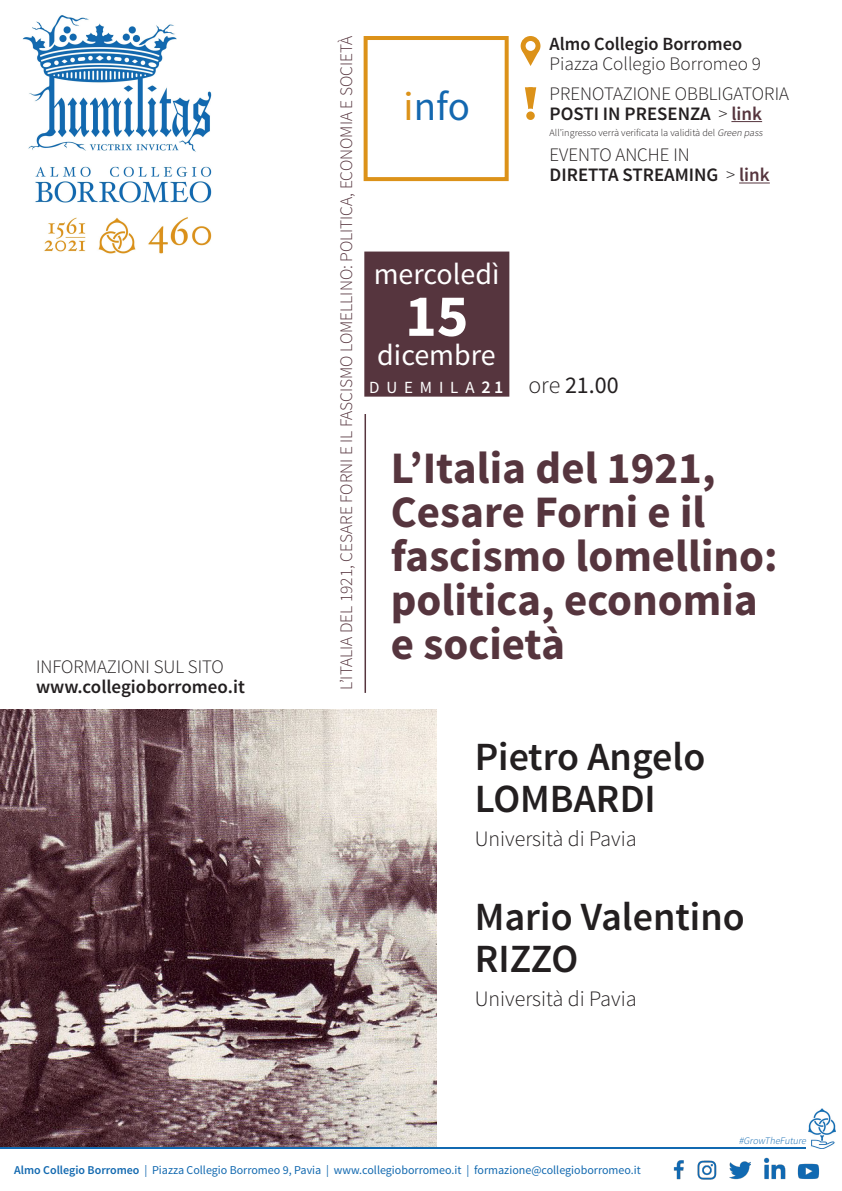
<style>
.page{position:relative;width:842px;height:1191px;background:#fff}
.page>*{position:absolute;margin:0;border:0;box-sizing:border-box;transform-origin:0 0}
.t1{font:700 60px "Source Sans Pro";color:#fff}
.t2{font:700 45px "Source Sans Pro";color:#56353e}
.t3{font:41px "Source Sans Pro";color:#1468b0}
.t4{font:600 40px/42px "Source Sans Pro";color:#231f20}
.t5{font:30px "Source Sans Pro";color:#fff}
.t6{font:24px "Source Sans Pro";color:#231f20}
.t7{font:300 22px "Source Sans Pro";color:#231f20}
.t8{font:300 19px "Source Sans Pro";color:#231f20}
.t9{font:600 19px "Source Sans Pro";color:#231f20}
.t10{font:600 18.6px "Source Sans Pro";color:#231f20}
.t11{font:300 17.5px "Source Sans Pro";color:#56353e}
.t12{font:17px "Source Sans Pro";color:#fff}
.t13{font:12px "Source Sans Pro";color:#1269b0}
.t14{font:300 10px "Source Sans Pro";color:#231f20}
.t15{font:italic 300 10px "Source Sans Pro";color:#1169b1}
.s1{color:#dc9219}
.s2{font-weight:300}
.s3{color:#56353e}
.s4{font-style:italic}
.s5{font-weight:600;font-size:18px}
.s6{font-weight:600}
</style>
<div class="page">
<img style="left:0;top:710px;width:437px;height:436px">
<div style="left:364px;top:36px;width:145px;height:145px;background:#fff;border:4px solid #dc9219"></div>
<div style="left:364px;top:251px;width:145px;height:145px;background:#56353e;border:4px solid #56353e"></div>
<img style="left:23px;top:15px;width:189px;height:239px">
<img style="left:673px;top:1160px;width:11px;height:20px">
<img style="left:697px;top:1160px;width:20px;height:20px">
<img style="left:729px;top:1161px;width:22px;height:19px">
<img style="left:764px;top:1157px;width:22px;height:23px">
<img style="left:797px;top:1163px;width:22px;height:16px">
<svg style="left:521px;top:36px;width:19px;height:20px"></svg>
<svg style="left:523px;top:52px;width:15px;height:14px"></svg>
<div style="left:526px;top:41px;width:9px;height:10px;background:#fff;border-radius:50%"></div>
<svg style="left:525px;top:87px;width:11px;height:22px"></svg>
<div style="left:526px;top:111px;width:9px;height:9px;background:#dc9219;border-radius:50%"></div>
<hr style="left:731px;top:121px;width:31px;height:1px;background:#56353e">
<hr style="left:739px;top:182px;width:31px;height:1px;background:#56353e">
<hr style="left:364px;top:414px;width:2px;height:279px;background:#56353e">
<img style="left:809px;top:1108px;width:26px;height:40px">
<hr style="left:0;top:1146px;width:806px;height:2px;background:#1169b1">
<p class="t8" style="left:36px;top:655px;width:189px">INFORMAZIONI SUL SITO</p>
<p class="t9" style="left:36px;top:674px;width:210px">www.collegioborromeo.it</p>
<p class="t11" style="left:336px;top:690px;width:656px;rotate:-90deg">L’ITALIA DEL 1921, CESARE FORNI E IL FASCISMO LOMELLINO: POLITICA, ECONOMIA E SOCIETÀ</p>
<p class="t3" style="left:404px;top:81px;width:68px"><span class="s1">i</span>nfo</p>
<p class="t10" style="left:550px;top:32px;width:194px">Almo Collegio Borromeo</p>
<p class="t8" style="left:550px;top:52px;width:213px">Piazza Collegio Borromeo 9</p>
<p class="t8" style="left:550px;top:82px;width:241px">PRENOTAZIONE OBBLIGATORIA</p>
<p class="t9" style="left:550px;top:101px;width:214px">POSTI IN PRESENZA <span class="s2">&gt;</span> <span class="s3">link</span></p>
<p class="t14" style="left:550px;top:126px;width:217px">All’ingresso verrà verificata la validità del <span class="s4">Green pass</span></p>
<p class="t8" style="left:550px;top:143px;width:142px">EVENTO ANCHE IN</p>
<p class="t9" style="left:550px;top:163px;width:222px">DIRETTA STREAMING <span class="s2">&gt;</span> <span class="s3">link</span></p>
<p class="t5" style="left:374px;top:255px;width:127px">mercoledì</p>
<p class="t1" style="left:405px;top:277px;width:65px">15</p>
<p class="t5" style="left:377px;top:336px;width:120px">dicembre</p>
<p class="t12" style="left:369px;top:377px;width:136px">D U E M I L A <span class="s5">2 1</span></p>
<p class="t6" style="left:528px;top:370px;width:92px"><span class="s2">ore</span> 21.00</p>
<p class="t2" style="left:391px;top:439px;width:326px">L’Italia del 1921,</p>
<p class="t2" style="left:391px;top:483px;width:316px">Cesare Forni e il</p>
<p class="t2" style="left:391px;top:527px;width:388px">fascismo lomellino:</p>
<p class="t2" style="left:391px;top:571px;width:368px">politica, economia</p>
<p class="t2" style="left:391px;top:615px;width:176px">e società</p>
<p class="t4" style="left:475px;top:737px;width:232px">Pietro Angelo</p>
<p class="t4" style="left:475px;top:779px;width:183px">LOMBARDI</p>
<p class="t7" style="left:475px;top:825px;width:164px">Università di Pavia</p>
<p class="t4" style="left:475px;top:897px;width:272px">Mario Valentino<br>RIZZO</p>
<p class="t7" style="left:475px;top:985px;width:164px">Università di Pavia</p>
<p class="t15" style="left:739px;top:1135px;width:71px">#GrowTheFuture</p>
<p class="t13" style="left:14px;top:1162px;width:628px"><span class="s6">Almo Collegio Borromeo</span> | Piazza Collegio Borromeo 9, Pavia | www.collegioborromeo.it | formazione@collegioborromeo.it</p>
</div>
